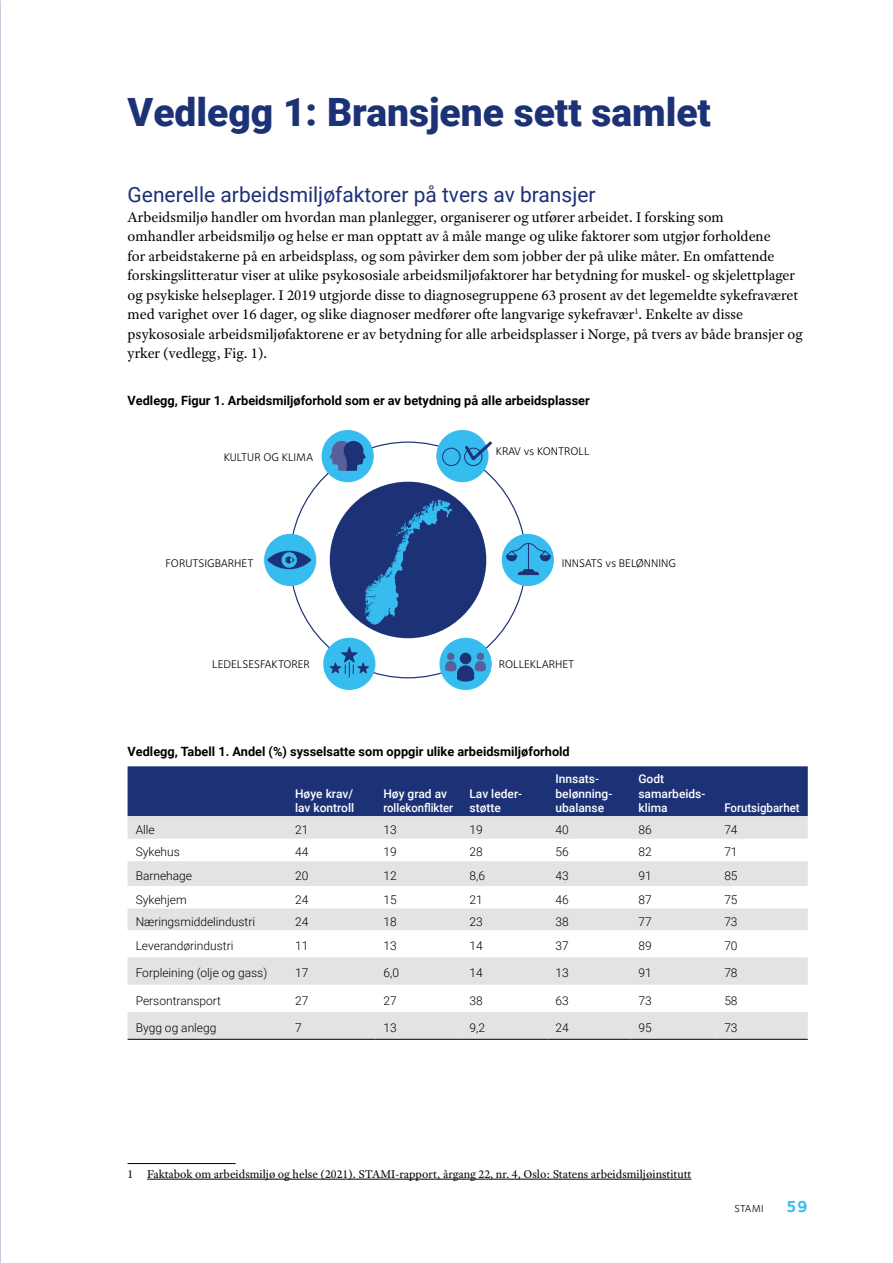
<style>
.page{position:relative;width:893px;height:1263px;background:#fff}
.page>*{position:absolute;margin:0;border:0;box-sizing:border-box;transform-origin:0 0}
.Heading_1{font:900 39px "Roboto";color:#1d3176}
.Heading_2{font:21px "Roboto";color:#1d3176}
.t1{font:700 16.5px "Foundry Sterling";color:#36bcee}
.t2{font:15px/19.5px "Adobe Text Pro";color:#000}
.Figurtekst{font:700 12.75px "Roboto";color:#000}
.t3{font:300 12px "Roboto";color:#000}
.t4{font:500 12px/14.4px "Roboto";color:#fff}
.Fotnote{font:12px "Adobe Text Pro";color:#000}
.t5{font:500 12px "Roboto";color:#fff;scale:.96 1}
.t6{font:11.55px "Foundry Sterling";color:#000}
.t7{font:10.5px "Foundry Sterling";letter-spacing:.035em;color:#000}
</style>
<div class="page">
<div style="left:330px;top:482px;width:156px;height:156px;background:#1d3176;border-radius:50%"></div>
<svg style="left:365px;top:499px;width:87px;height:126px"></svg>
<div style="left:436px;top:430px;width:52px;height:52px;background:#36bcee;border-radius:50%"></div>
<div style="left:439px;top:638px;width:53px;height:52px;background:#36bcee;border-radius:50%"></div>
<div style="left:502px;top:534px;width:52px;height:52px;background:#36bcee;border-radius:50%"></div>
<svg style="left:506px;top:543px;width:45px;height:32px"></svg>
<div style="left:323px;top:638px;width:52px;height:52px;background:#36bcee;border-radius:50%"></div>
<svg style="left:330px;top:646px;width:39px;height:31px"></svg>
<div style="left:264px;top:534px;width:52px;height:52px;background:#36bcee;border-radius:50%"></div>
<svg style="left:267px;top:548px;width:44px;height:24px"></svg>
<svg style="left:282px;top:552px;width:15px;height:16px"></svg>
<svg style="left:285px;top:556px;width:9px;height:7px"></svg>
<div style="left:442px;top:448px;width:18px;height:18px;border:1px solid #1d3176;border-radius:50%"></div>
<div style="left:464px;top:448px;width:18px;height:18px;border:1px solid #1d3176;border-radius:50%"></div>
<svg style="left:464px;top:439px;width:28px;height:25px"></svg>
<div style="left:460px;top:653px;width:11px;height:11px;background:#1d3176;border-radius:50%"></div>
<div style="left:447px;top:653px;width:8px;height:7px;background:#585f99;border-radius:50%"></div>
<svg style="left:445px;top:661px;width:41px;height:20px"></svg>
<div style="left:477px;top:653px;width:7px;height:7px;background:#585f99;border-radius:50%"></div>
<div style="left:322px;top:430px;width:52px;height:52px;background:#36bcee;border-radius:50%"></div>
<svg style="left:329px;top:441px;width:37px;height:30px"></svg>
<div style="left:128px;top:766px;width:680px;height:50px;background:#1d3176"></div>
<svg style="left:128px;top:816px;width:680px;height:223px;fill:#e3e3e3"></svg>
<hr style="left:128px;top:1039px;width:159px;height:1px;background:#000">
<hr style="left:287px;top:1039px;width:88px;height:1px;background:#000">
<hr style="left:375px;top:1039px;width:86px;height:1px;background:#000">
<hr style="left:461px;top:1039px;width:86px;height:1px;background:#000">
<hr style="left:547px;top:1039px;width:83px;height:1px;background:#000">
<hr style="left:630px;top:1039px;width:86px;height:1px;background:#000">
<hr style="left:716px;top:1039px;width:92px;height:1px;background:#000">
<hr style="left:128px;top:1163px;width:108px;height:1px;background:#000">
<hr style="left:147px;top:1179px;width:544px;height:1px;background:#000">
<p class="Heading_1" style="left:128px;top:85px;width:585px">Vedlegg 1: Bransjene sett samlet</p>
<p class="Heading_2" style="left:128px;top:180px;width:470px">Generelle arbeidsmiljøfaktorer på tvers av bransjer</p>
<p class="t2" style="left:128px;top:207px;width:677px">Arbeidsmiljø handler om hvordan man planlegger, organiserer og utfører arbeidet. I forsking som<br>omhandler arbeidsmiljø og helse er man opptatt av å måle mange og ulike faktorer som utgjør forholdene<br>for arbeidstakerne på en arbeidsplass, og som påvirker dem som jobber der på ulike måter. En omfattende forskingslitteratur viser at ulike psykososiale arbeidsmiljøfaktorer har betydning for muskel- og skjelettplager og psykiske helseplager. I 2019 utgjorde disse to diagnosegruppene 63 prosent av det legemeldte sykefraværet med varighet over 16 dager, og slike diagnoser medfører ofte langvarige sykefravær<sup>1</sup>. Enkelte av disse psykososiale arbeidsmiljøfaktorene er av betydning for alle arbeidsplasser i Norge, på tvers av både bransjer og yrker (vedlegg, Fig. 1).</p>
<p class="Figurtekst" style="left:128px;top:392px;width:464px">Vedlegg, Figur 1. Arbeidsmiljøforhold som er av betydning på alle arbeidsplasser</p>
<p class="t6" style="left:496px;top:445px;width:95px">KRAV vs KONTROLL</p>
<p class="t6" style="left:224px;top:451px;width:91px">KULTUR OG KLIMA</p>
<p class="t6" style="left:166px;top:556px;width:89px">FORUTSIGBARHET</p>
<p class="t6" style="left:562px;top:556px;width:116px">INNSATS vs BELØNNING</p>
<p class="t6" style="left:212px;top:657px;width:99px">LEDELSESFAKTORER</p>
<p class="t6" style="left:499px;top:657px;width:77px">ROLLEKLARHET</p>
<p class="Figurtekst" style="left:128px;top:743px;width:444px">Vedlegg, Tabell 1. Andel (%) sysselsatte som oppgir ulike arbeidsmiljøforhold</p>
<p class="t4" style="left:295px;top:786px;width:61px">Høye krav/ lav kontroll</p>
<p class="t4" style="left:383px;top:786px;width:71px">Høy grad av rollekonflikter</p>
<p class="t4" style="left:469px;top:786px;width:54px">Lav leder&shy;støtte</p>
<p class="t4" style="left:555px;top:771px;width:58px">Innsats&shy;belønning&shy;ubalanse</p>
<p class="t4" style="left:638px;top:771px;width:68px">Godt samarbeids&shy;klima</p>
<p class="t5" style="left:724px;top:799px;width:80px">Forutsigbarhet</p>
<p class="t3" style="left:136px;top:821px;width:21px">Alle</p>
<p class="t3" style="left:295px;top:821px;width:15px">21</p>
<p class="t3" style="left:383px;top:821px;width:15px">13</p>
<p class="t3" style="left:469px;top:821px;width:15px">19</p>
<p class="t3" style="left:555px;top:821px;width:15px">40</p>
<p class="t3" style="left:638px;top:821px;width:15px">86</p>
<p class="t3" style="left:724px;top:821px;width:15px">74</p>
<p class="t3" style="left:136px;top:843px;width:46px">Sykehus</p>
<p class="t3" style="left:295px;top:843px;width:15px">44</p>
<p class="t3" style="left:383px;top:843px;width:15px">19</p>
<p class="t3" style="left:469px;top:843px;width:15px">28</p>
<p class="t3" style="left:555px;top:843px;width:15px">56</p>
<p class="t3" style="left:638px;top:843px;width:15px">82</p>
<p class="t3" style="left:724px;top:843px;width:15px">71</p>
<p class="t3" style="left:136px;top:867px;width:58px">Barnehage</p>
<p class="t3" style="left:295px;top:867px;width:15px">20</p>
<p class="t3" style="left:383px;top:867px;width:15px">12</p>
<p class="t3" style="left:469px;top:867px;width:17px">8,6</p>
<p class="t3" style="left:555px;top:867px;width:15px">43</p>
<p class="t3" style="left:638px;top:867px;width:15px">91</p>
<p class="t3" style="left:724px;top:867px;width:15px">85</p>
<p class="t3" style="left:136px;top:891px;width:53px">Sykehjem</p>
<p class="t3" style="left:295px;top:891px;width:15px">24</p>
<p class="t3" style="left:383px;top:891px;width:15px">15</p>
<p class="t3" style="left:469px;top:891px;width:15px">21</p>
<p class="t3" style="left:555px;top:891px;width:15px">46</p>
<p class="t3" style="left:638px;top:891px;width:15px">87</p>
<p class="t3" style="left:724px;top:891px;width:15px">75</p>
<p class="t3" style="left:136px;top:913px;width:121px">Næringsmiddelindustri</p>
<p class="t3" style="left:295px;top:913px;width:15px">24</p>
<p class="t3" style="left:383px;top:913px;width:15px">18</p>
<p class="t3" style="left:469px;top:913px;width:15px">23</p>
<p class="t3" style="left:555px;top:913px;width:15px">38</p>
<p class="t3" style="left:638px;top:913px;width:15px">77</p>
<p class="t3" style="left:724px;top:913px;width:15px">73</p>
<p class="t3" style="left:136px;top:937px;width:99px">Leverandørindustri</p>
<p class="t3" style="left:295px;top:937px;width:15px">11</p>
<p class="t3" style="left:383px;top:937px;width:15px">13</p>
<p class="t3" style="left:469px;top:937px;width:15px">14</p>
<p class="t3" style="left:555px;top:937px;width:15px">37</p>
<p class="t3" style="left:638px;top:937px;width:15px">89</p>
<p class="t3" style="left:724px;top:937px;width:15px">70</p>
<p class="t3" style="left:136px;top:965px;width:133px">Forpleining (olje og gass)</p>
<p class="t3" style="left:295px;top:965px;width:15px">17</p>
<p class="t3" style="left:383px;top:965px;width:17px">6,0</p>
<p class="t3" style="left:469px;top:965px;width:15px">14</p>
<p class="t3" style="left:555px;top:965px;width:15px">13</p>
<p class="t3" style="left:638px;top:965px;width:15px">91</p>
<p class="t3" style="left:724px;top:965px;width:15px">78</p>
<p class="t3" style="left:136px;top:992px;width:87px">Persontransport</p>
<p class="t3" style="left:295px;top:992px;width:15px">27</p>
<p class="t3" style="left:383px;top:992px;width:15px">27</p>
<p class="t3" style="left:469px;top:992px;width:15px">38</p>
<p class="t3" style="left:555px;top:992px;width:15px">63</p>
<p class="t3" style="left:638px;top:992px;width:15px">73</p>
<p class="t3" style="left:724px;top:992px;width:15px">58</p>
<p class="t3" style="left:136px;top:1019px;width:82px">Bygg og anlegg</p>
<p class="t3" style="left:295px;top:1019px;width:8px">7</p>
<p class="t3" style="left:383px;top:1019px;width:15px">13</p>
<p class="t3" style="left:469px;top:1019px;width:17px">9,2</p>
<p class="t3" style="left:555px;top:1019px;width:15px">24</p>
<p class="t3" style="left:638px;top:1019px;width:15px">95</p>
<p class="t3" style="left:724px;top:1019px;width:15px">73</p>
<p class="Fotnote" style="left:128px;top:1166px;width:565px">1 Faktabok om arbeidsmiljø og helse (2021). STAMI-rapport, årgang 22, nr. 4, Oslo: Statens arbeidsmiljøinstitutt</p>
<p class="t7" style="left:734px;top:1202px;width:31px">STAMI</p>
<p class="t1" style="left:786px;top:1196px;width:23px">59</p>
</div>
